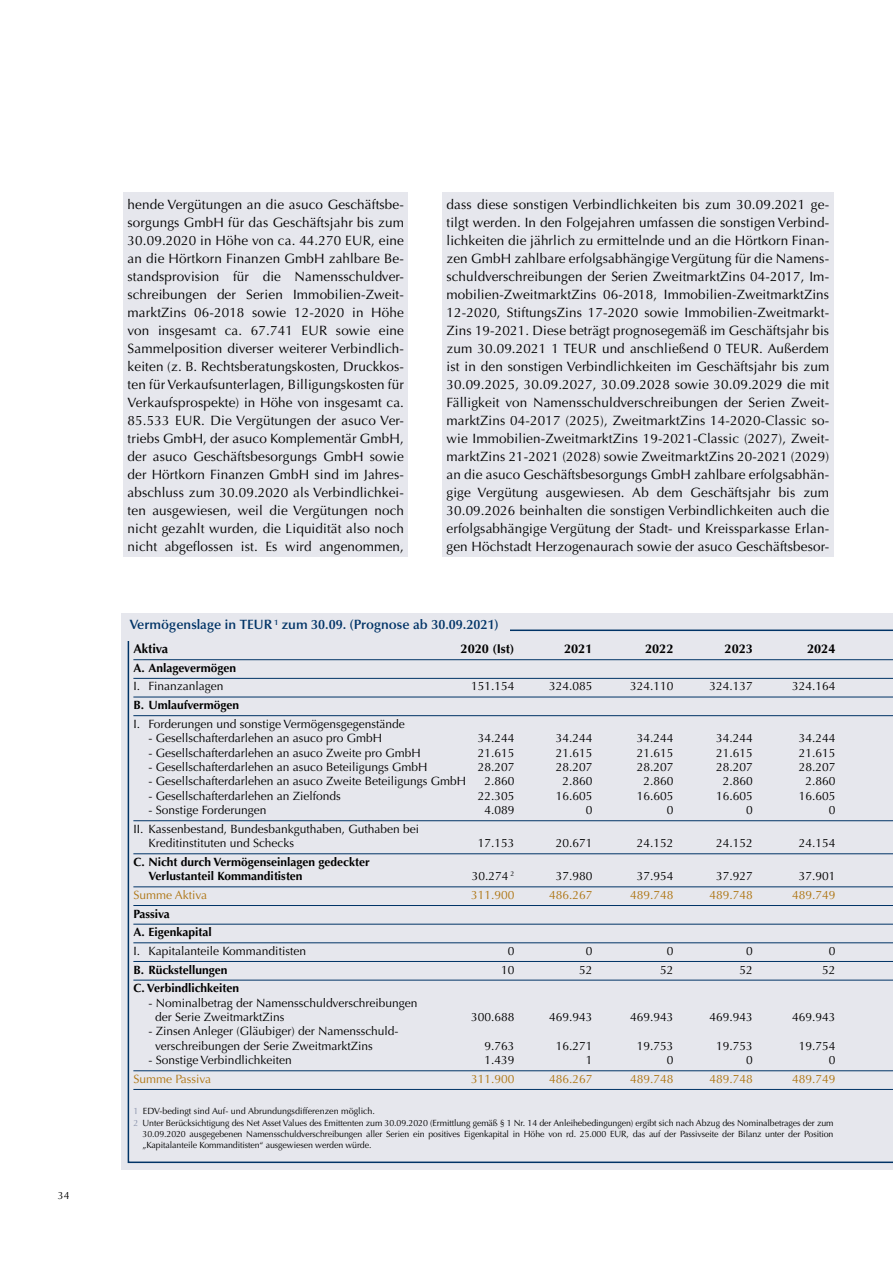
<style>
.page{position:relative;width:893px;height:1263px;background:#fff}
.page>*{position:absolute;margin:0;border:0;box-sizing:border-box;transform-origin:0 0}
.t1{font:13.5px/18px "Optima LT Std";letter-spacing:.01em;color:#000;text-align:justify}
.t2{font:600 13.5px "Optima LT Std";color:#036}
.t3{font:700 12.75px "Optima LT Std";color:#000}
.t4{font:12px/14.4px "Optima LT Std";color:#000}
.t5{font:700 12px/14.4px "Optima LT Std";color:#000}
.t6{font:12px "Optima LT Std";color:#ae7512}
.t7{font:10.5px "Optima LT Std";color:#000}
.t8{font:9px/12.9px "Optima LT Std";letter-spacing:-.01em;color:#000}
.s1{color:#8b94ac}
</style>
<div class="page">
<div style="left:123px;top:193px;width:285px;height:364px;background:#e6e7ed"></div>
<div style="left:442px;top:193px;width:391px;height:364px;background:#e6e7ed"></div>
<div style="left:122px;top:613px;width:771px;height:556px;background:#e6e7ed"></div>
<div style="left:133px;top:1107px;width:700px;height:58px;background:#d7dbe4"></div>
<svg style="left:128px;top:629px;width:765px;height:534px"></svg>
<div style="left:128px;top:619px;width:382px;height:22px;background:#e6e7ed"></div>
<p class="t7" style="left:58px;top:1189px;width:13px">34</p>
<p class="t1" style="left:128px;top:196px;width:278px">hende Vergütungen an die asuco Geschäftsbe&shy;sorgungs GmbH für das Geschäftsjahr bis zum 30.09.2020 in Höhe von ca. 44.270 EUR, eine an die Hörtkorn Finanzen GmbH zahlbare Be&shy;standsprovision für die Namensschuldver&shy;schreibungen der Serien Immobilien-Zweit&shy;marktZins 06-2018 sowie 12-2020 in Höhe von insgesamt ca. 67.741 EUR sowie eine Sammelposition diverser weiterer Verbindlich&shy;keiten (z. B. Rechtsberatungskosten, Druckkos&shy;ten für Verkaufsunterlagen, Billigungskosten für Verkaufsprospekte) in Höhe von insgesamt ca.<br>85.533 EUR. Die Vergütungen der asuco Ver&shy;triebs GmbH, der asuco Komplementär GmbH, der asuco Geschäftsbesorgungs GmbH sowie der Hörtkorn Finanzen GmbH sind im Jahres&shy;abschluss zum 30.09.2020 als Verbindlichkei&shy;ten ausgewiesen, weil die Vergütungen noch nicht gezahlt wurden, die Liquidität also noch nicht abgeflossen ist. Es wird angenommen,</p>
<p class="t1" style="left:446px;top:196px;width:384px">dass diese sonstigen Verbindlichkeiten bis zum 30.09.2021 ge&shy;tilgt werden. In den Folgejahren umfassen die sonstigen Verbind&shy;lichkeiten die jährlich zu ermittelnde und an die Hörtkorn Finan&shy;zen GmbH zahlbare erfolgsabhängige Vergütung für die Namens&shy;schuldverschreibungen der Serien ZweitmarktZins 04-2017, Im&shy;mobilien-ZweitmarktZins 06-2018, Immobilien-ZweitmarktZins 12-2020, StiftungsZins 17-2020 sowie Immobilien-Zweitmarkt-Zins 19-2021. Diese beträgt prognosegemäß im Geschäftsjahr bis zum 30.09.2021 1 TEUR und anschließend 0 TEUR. Außerdem ist in den sonstigen Verbindlichkeiten im Geschäftsjahr bis zum 30.09.2025, 30.09.2027, 30.09.2028 sowie 30.09.2029 die mit Fälligkeit von Namensschuldverschreibungen der Serien Zweit&shy;marktZins 04-2017 (2025), ZweitmarktZins 14-2020-Classic so&shy;wie Immobilien-ZweitmarktZins 19-2021-Classic (2027), Zweit&shy;marktZins 21-2021 (2028) sowie ZweitmarktZins 20-2021 (2029) an die asuco Geschäftsbesorgungs GmbH zahlbare erfolgsabhän&shy;gige Vergütung ausgewiesen. Ab dem Geschäftsjahr bis zum 30.09.2026 beinhalten die sonstigen Verbindlichkeiten auch die erfolgsabhängige Vergütung der Stadt- und Kreissparkasse Erlan&shy;gen Höchstadt Herzogenaurach sowie der asuco Geschäftsbesor-</p>
<p class="t2" style="left:130px;top:617px;width:370px">Vermögenslage in TEUR <sup>1</sup> zum 30.09. (Prognose ab 30.09.2021)</p>
<p class="t3" style="left:133px;top:641px;width:36px">Aktiva</p>
<p class="t3" style="left:461px;top:641px;width:55px">2020 (Ist)</p>
<p class="t3" style="left:564px;top:641px;width:30px">2021</p>
<p class="t3" style="left:645px;top:641px;width:30px">2022</p>
<p class="t3" style="left:725px;top:641px;width:30px">2023</p>
<p class="t3" style="left:807px;top:641px;width:30px">2024</p>
<p class="t5" style="left:133px;top:661px;width:104px">A. Anlagevermögen</p>
<p class="t4" style="left:133px;top:679px;width:92px">I. Finanzanlagen</p>
<p class="t4" style="left:471px;top:679px;width:45px">151.154</p>
<p class="t4" style="left:549px;top:679px;width:45px">324.085</p>
<p class="t4" style="left:630px;top:679px;width:45px">324.110</p>
<p class="t4" style="left:710px;top:679px;width:45px">324.137</p>
<p class="t4" style="left:792px;top:679px;width:45px">324.164</p>
<p class="t5" style="left:133px;top:698px;width:107px">B. Umlaufvermögen</p>
<p class="t4" style="left:133px;top:717px;width:273px">I. Forderungen und sonstige Vermögensgegenstände</p>
<p class="t4" style="left:148px;top:731px;width:235px">- Gesellschafterdarlehen an asuco pro GmbH</p>
<p class="t4" style="left:478px;top:731px;width:38px">34.244</p>
<p class="t4" style="left:556px;top:731px;width:38px">34.244</p>
<p class="t4" style="left:637px;top:731px;width:38px">34.244</p>
<p class="t4" style="left:716px;top:731px;width:38px">34.244</p>
<p class="t4" style="left:799px;top:731px;width:38px">34.244</p>
<p class="t4" style="left:148px;top:745px;width:274px">- Gesellschafterdarlehen an asuco Zweite pro GmbH</p>
<p class="t4" style="left:478px;top:745px;width:38px">21.615</p>
<p class="t4" style="left:556px;top:745px;width:38px">21.615</p>
<p class="t4" style="left:637px;top:745px;width:38px">21.615</p>
<p class="t4" style="left:716px;top:745px;width:38px">21.615</p>
<p class="t4" style="left:799px;top:745px;width:38px">21.615</p>
<p class="t4" style="left:148px;top:760px;width:281px">- Gesellschafterdarlehen an asuco Beteiligungs GmbH</p>
<p class="t4" style="left:478px;top:760px;width:38px">28.207</p>
<p class="t4" style="left:556px;top:760px;width:38px">28.207</p>
<p class="t4" style="left:637px;top:760px;width:38px">28.207</p>
<p class="t4" style="left:716px;top:760px;width:38px">28.207</p>
<p class="t4" style="left:799px;top:760px;width:38px">28.207</p>
<p class="t4" style="left:148px;top:774px;width:319px">- Gesellschafterdarlehen an asuco Zweite Beteiligungs GmbH</p>
<p class="t4" style="left:484px;top:774px;width:32px">2.860</p>
<p class="t4" style="left:562px;top:774px;width:32px">2.860</p>
<p class="t4" style="left:643px;top:774px;width:32px">2.860</p>
<p class="t4" style="left:723px;top:774px;width:32px">2.860</p>
<p class="t4" style="left:805px;top:774px;width:32px">2.860</p>
<p class="t4" style="left:148px;top:789px;width:194px">- Gesellschafterdarlehen an Zielfonds</p>
<p class="t4" style="left:478px;top:789px;width:38px">22.305</p>
<p class="t4" style="left:556px;top:789px;width:38px">16.605</p>
<p class="t4" style="left:637px;top:789px;width:38px">16.605</p>
<p class="t4" style="left:716px;top:789px;width:38px">16.605</p>
<p class="t4" style="left:799px;top:789px;width:38px">16.605</p>
<p class="t4" style="left:148px;top:803px;width:120px">- Sonstige Forderungen</p>
<p class="t4" style="left:484px;top:803px;width:32px">4.089</p>
<p class="t4" style="left:586px;top:803px;width:8px">0</p>
<p class="t4" style="left:667px;top:803px;width:8px">0</p>
<p class="t4" style="left:746px;top:803px;width:8px">0</p>
<p class="t4" style="left:829px;top:803px;width:8px">0</p>
<p class="t4" style="left:148px;top:822px;width:272px;text-indent:-15px">II. Kassenbestand, Bundesbankguthaben, Guthaben bei<br>Kreditinstituten und Schecks</p>
<p class="t4" style="left:478px;top:836px;width:38px">17.153</p>
<p class="t4" style="left:556px;top:836px;width:38px">20.671</p>
<p class="t4" style="left:637px;top:836px;width:38px">24.152</p>
<p class="t4" style="left:716px;top:836px;width:38px">24.152</p>
<p class="t4" style="left:799px;top:836px;width:38px">24.154</p>
<p class="t5" style="left:148px;top:855px;width:223px;text-indent:-15px">C. Nicht durch Vermögenseinlagen gedeckter<br>Verlustanteil Kommanditisten</p>
<p class="t4" style="left:472px;top:869px;width:44px">30.274 <sup>2</sup></p>
<p class="t4" style="left:556px;top:869px;width:38px">37.980</p>
<p class="t4" style="left:637px;top:869px;width:38px">37.954</p>
<p class="t4" style="left:716px;top:869px;width:38px">37.927</p>
<p class="t4" style="left:799px;top:869px;width:38px">37.901</p>
<p class="t6" style="left:133px;top:888px;width:75px">Summe Aktiva</p>
<p class="t6" style="left:471px;top:888px;width:45px">311.900</p>
<p class="t6" style="left:549px;top:888px;width:45px">486.267</p>
<p class="t6" style="left:630px;top:888px;width:45px">489.748</p>
<p class="t6" style="left:710px;top:888px;width:45px">489.748</p>
<p class="t6" style="left:792px;top:888px;width:45px">489.749</p>
<p class="t5" style="left:133px;top:904px;width:80px;line-height:18.6px">Passiva<br>A. Eigenkapital</p>
<p class="t4" style="left:133px;top:944px;width:174px">I. Kapitalanteile Kommanditisten</p>
<p class="t4" style="left:508px;top:944px;width:8px">0</p>
<p class="t4" style="left:586px;top:944px;width:8px">0</p>
<p class="t4" style="left:667px;top:944px;width:8px">0</p>
<p class="t4" style="left:746px;top:944px;width:8px">0</p>
<p class="t4" style="left:829px;top:944px;width:8px">0</p>
<p class="t5" style="left:133px;top:962px;width:96px">B. Rückstellungen</p>
<p class="t4" style="left:501px;top:962px;width:15px">10</p>
<p class="t4" style="left:579px;top:962px;width:15px">52</p>
<p class="t4" style="left:660px;top:962px;width:15px">52</p>
<p class="t4" style="left:740px;top:962px;width:15px">52</p>
<p class="t4" style="left:822px;top:962px;width:15px">52</p>
<p class="t5" style="left:133px;top:981px;width:107px">C. Verbindlichkeiten</p>
<p class="t4" style="left:155px;top:995px;width:264px;text-indent:-7px">- Nominalbetrag der Namensschuldverschreibungen der Serie ZweitmarktZins</p>
<p class="t4" style="left:471px;top:1010px;width:45px">300.688</p>
<p class="t4" style="left:549px;top:1010px;width:45px">469.943</p>
<p class="t4" style="left:630px;top:1010px;width:45px">469.943</p>
<p class="t4" style="left:710px;top:1010px;width:45px">469.943</p>
<p class="t4" style="left:792px;top:1010px;width:45px">469.943</p>
<p class="t4" style="left:155px;top:1024px;width:245px;text-indent:-7px">- Zinsen Anleger (Gläubiger) der Namensschuld&shy;verschreibungen der Serie ZweitmarktZins</p>
<p class="t4" style="left:484px;top:1039px;width:32px">9.763</p>
<p class="t4" style="left:556px;top:1039px;width:38px">16.271</p>
<p class="t4" style="left:637px;top:1039px;width:38px">19.753</p>
<p class="t4" style="left:716px;top:1039px;width:38px">19.753</p>
<p class="t4" style="left:799px;top:1039px;width:38px">19.754</p>
<p class="t4" style="left:148px;top:1053px;width:145px">- Sonstige Verbindlichkeiten</p>
<p class="t4" style="left:484px;top:1053px;width:32px">1.439</p>
<p class="t4" style="left:586px;top:1053px;width:8px">1</p>
<p class="t4" style="left:667px;top:1053px;width:8px">0</p>
<p class="t4" style="left:746px;top:1053px;width:8px">0</p>
<p class="t4" style="left:829px;top:1053px;width:8px">0</p>
<p class="t6" style="left:133px;top:1072px;width:79px">Summe Passiva</p>
<p class="t6" style="left:471px;top:1072px;width:45px">311.900</p>
<p class="t6" style="left:549px;top:1072px;width:45px">486.267</p>
<p class="t6" style="left:630px;top:1072px;width:45px">489.748</p>
<p class="t6" style="left:710px;top:1072px;width:45px">489.748</p>
<p class="t6" style="left:792px;top:1072px;width:45px">489.749</p>
<p class="t8" style="left:133px;top:1104px;width:702px"><span class="s1">1</span> EDV-bedingt sind Auf- und Abrundungsdifferenzen möglich.<br><span class="s1">2</span> Unter Berücksichtigung des Net Asset Values des Emittenten zum 30.09.2020 (Ermittlung gemäß § 1 Nr. 14 der Anleihebedingungen) ergibt sich nach Abzug des Nominalbetrages der zum</p>
<p class="t8" style="left:143px;top:1129px;width:692px;line-height:10.8px">30.09.2020 ausgegebenen Namensschuldverschreibungen aller Serien ein positives Eigenkapital in Höhe von rd. 25.000 EUR, das auf der Passivseite der Bilanz unter der Position „Kapitalanteile Kommanditisten“ ausgewiesen werden würde.</p>
</div>
